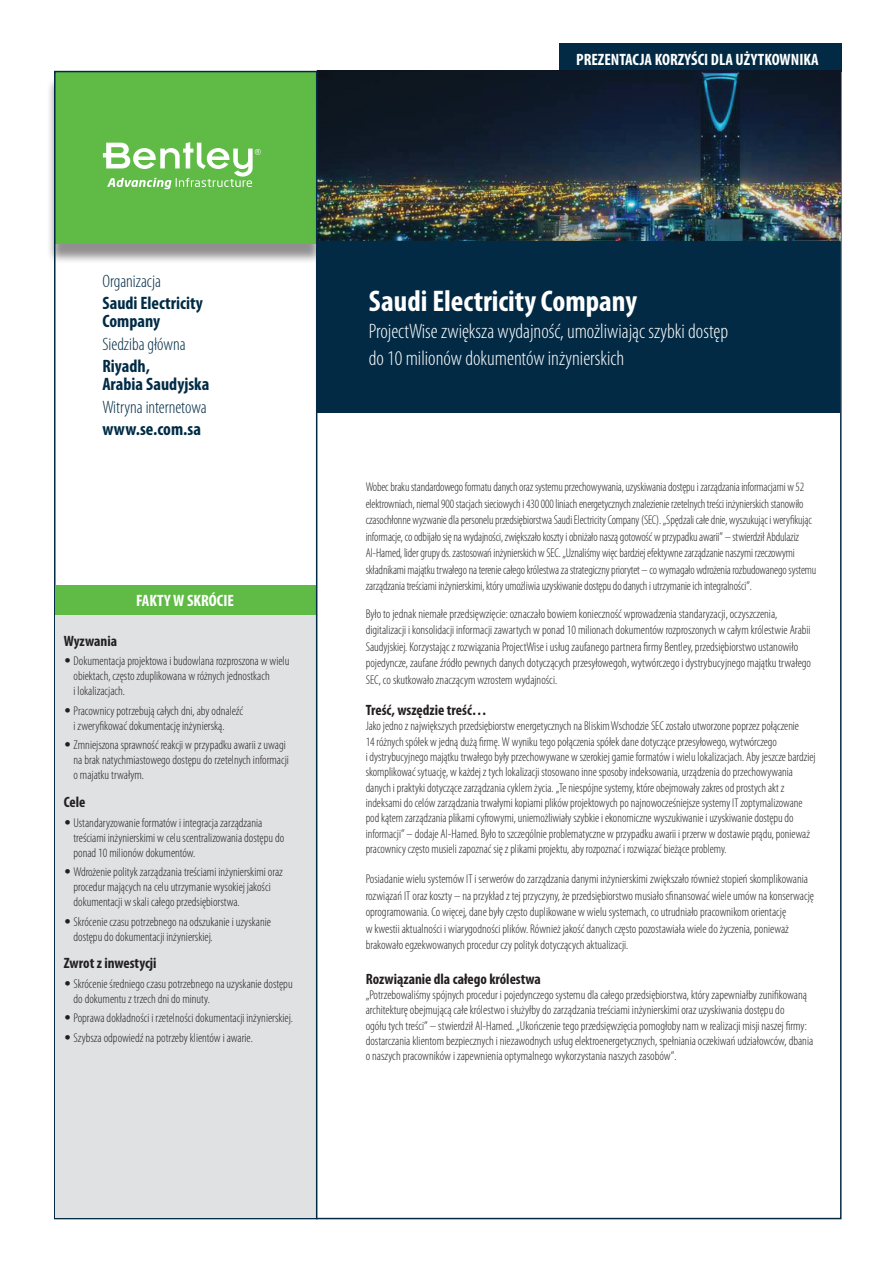
<style>
.page{position:relative;width:893px;height:1263px;background:#fff}
.page>*{position:absolute;margin:0;border:0;box-sizing:border-box;transform-origin:0 0}
.t1{font:700 condensed 30px "Myriad Pro";color:#fff}
.t2{font:300 condensed 21px "Myriad Pro";color:#fff}
.t3{font:700 condensed 18px/18px "Myriad Pro";color:#002b45}
.t4{font:300 condensed 18px "Myriad Pro";color:#002b45}
.t5{font:700 condensed 16.5px "Myriad Pro";color:#fff}
.t6{font:700 condensed 15px "Myriad Pro";color:#231f20}
.t7{font:300 condensed 12.75px/15.3px "Myriad Pro";color:#231f20}
.t8{font:300 condensed 12.75px/16.5px "Myriad Pro";color:#231f20;scale:.96 1}
.s1{font-family:"Univers 47"}
</style>
<div class="page">
<div style="left:46px;top:76px;width:279px;height:189px;background:#231f20;opacity:.5"></div>
<div style="left:55px;top:72px;width:261px;height:172px;background:#60bb46"></div>
<div style="left:559px;top:43px;width:283px;height:29px;background:#032a44"></div>
<div style="left:55px;top:585px;width:261px;height:30px;background:#60bb46"></div>
<div style="left:56px;top:615px;width:261px;height:603px;background:#e0e1e3"></div>
<img style="left:317px;top:71px;width:523px;height:170px">
<div style="left:317px;top:241px;width:523px;height:172px;background:#032a44"></div>
<hr style="left:316px;top:71px;width:1px;height:1148px;background:#032a44">
<svg style="left:103px;top:142px;width:158px;height:47px"></svg>
<p class="t5" style="left:576px;top:49px;width:244px">PREZENTACJA KORZYŚCI DLA UŻYTKOWNIKA</p>
<p class="t4" style="left:102px;top:271px;width:60px">Organizacja</p>
<p class="t3" style="left:102px;top:294px;width:102px">Saudi Electricity<br>Company</p>
<p class="t4" style="left:102px;top:334px;width:85px">Siedziba główna</p>
<p class="t3" style="left:102px;top:357px;width:49px">Riyadh,</p>
<p class="t3" style="left:102px;top:375px;width:109px">Arabia Saudyjska</p>
<p class="t4" style="left:102px;top:397px;width:106px">Witryna internetowa</p>
<p class="t3" style="left:102px;top:420px;width:100px">www.se.com.sa</p>
<p class="t5" style="left:136px;top:590px;width:99px">FAKTY W SKRÓCIE</p>
<p class="t6" style="left:64px;top:631px;width:55px">Wyzwania</p>
<p class="t7" style="left:73px;top:654px;width:217px;text-indent:-10px"><span class="s1">•</span> Dokumentacja projektowa i budowlana rozproszona w wielu obiektach, często zduplikowana w różnych jednostkach<br>i lokalizacjach.</p>
<p class="t7" style="left:73px;top:703px;width:171px;text-indent:-10px"><span class="s1">•</span> Pracownicy potrzebują całych dni, aby odnaleźć i zweryfikować dokumentację inżynierską.</p>
<p class="t7" style="left:73px;top:738px;width:217px;text-indent:-10px"><span class="s1">•</span> Zmniejszona sprawność reakcji w przypadku awarii z uwagi na brak natychmiastowego dostępu do rzetelnych informacji o majatku trwałym.</p>
<p class="t6" style="left:64px;top:793px;width:23px">Cele</p>
<p class="t7" style="left:73px;top:815px;width:212px;text-indent:-10px"><span class="s1">•</span> Ustandaryzowanie formatów i integracja zarządzania treściami inżynierskimi w celu scentralizowania dostępu do ponad 10 milionów dokumentów.</p>
<p class="t7" style="left:73px;top:865px;width:211px;text-indent:-10px"><span class="s1">•</span>Wdrożenie polityk zarządzania treściami inżynierskimi oraz procedur mających na celu utrzymanie wysokiej jakości dokumentacji w skali całego przedsiębiorstwa.</p>
<p class="t7" style="left:73px;top:914px;width:199px;text-indent:-10px"><span class="s1">•</span> Skrócenie czasu potrzebnego na odszukanie i uzyskanie dostępu do dokumentacji inżynierskiej.</p>
<p class="t6" style="left:64px;top:954px;width:94px">Zwrot z inwestycji</p>
<p class="t7" style="left:73px;top:976px;width:221px;text-indent:-10px"><span class="s1">•</span> Skrócenie średniego czasu potrzebnego na uzyskanie dostępu do dokumentu z trzech dni do minuty.</p>
<p class="t7" style="left:64px;top:1010px;width:231px"><span class="s1">•</span> Poprawa dokładności i rzetelności dokumentacji inżynierskiej.</p>
<p class="t7" style="left:64px;top:1030px;width:191px"><span class="s1">•</span> Szybsza odpowiedź na potrzeby klientów i awarie.</p>
<p class="t1" style="left:369px;top:282px;width:270px">Saudi Electricity Company</p>
<p class="t2" style="left:369px;top:319px;width:361px">ProjectWise zwiększa wydajność, umożliwiając szybki dostęp</p>
<p class="t2" style="left:369px;top:346px;width:257px">do 10 milionów dokumentów inżynierskich</p>
<p class="t8" style="left:366px;top:479px;width:471px">Wobec braku standardowego formatu danych oraz systemu przechowywania, uzyskiwania dostępu i zarządzania informacjami w 52 elektrowniach, niemal 900 stacjach sieciowych i 430000 liniach energetycznych znalezienie rzetelnych treści inżynierskich stanowiło czasochłonne wyzwanie dla personelu przedsiębiorstwa Saudi Electricity Company (SEC). „Spędzali całe dnie, wyszukując i weryfikując informacje, co odbijało się na wydajności, zwiększało koszty i obniżało naszą gotowość w przypadku awarii” – stwierdził Abdulaziz Al-Hamed, lider grupy ds. zastosowań inżynierskich w SEC. „Uznaliśmy więc bardziej efektywne zarządzanie naszymi rzeczowymi składnikami majątku trwałego na terenie całego królestwa za strategiczny priorytet – co wymagało wdrożenia rozbudowanego systemu zarządzania treściami inżynierskimi, który umożliwia uzyskiwanie dostępu do danych i utrzymanie ich integralności”.</p>
<p class="t7" style="left:366px;top:605px;width:447px;line-height:16.5px">Było to jednak niemałe przedsięwzięcie: oznaczało bowiem konieczność wprowadzenia standaryzacji, oczyszczenia, digitalizacji i konsolidacji informacji zawartych w ponad 10 milionach dokumentów rozproszonych w całym królestwie Arabii Saudyjskiej. Korzystając z rozwiązania ProjectWise i usług zaufanego partnera firmy Bentley, przedsiębiorstwo ustanowiło pojedyncze, zaufane źródło pewnych danych dotyczących przesyłowegoh, wytwórczego i dystrybucyjnego majątku trwałego SEC, co skutkowało znaczącym wzrostem wydajności.</p>
<p class="t6" style="left:366px;top:701px;width:123px">Treść, wszędzie treść…</p>
<p class="t7" style="left:366px;top:719px;width:451px">Jako jedno z największych przedsiębiorstw energetycznych na Bliskim Wschodzie SEC zostało utworzone poprzez połączenie<br>14 różnych spółek w jedną dużą firmę. W wyniku tego połączenia spółek dane dotyczące przesyłowego, wytwórczego<br>i dystrybucyjnego majątku trwałego były przechowywane w szerokiej gamie formatów i wielu lokalizacjach. Aby jeszcze bardziej skomplikować sytuację, w każdej z tych lokalizacji stosowano inne sposoby indeksowania, urządzenia do przechowywania danych i praktyki dotyczące zarządzania cyklem życia. „Te niespójne systemy, które obejmowały zakres od prostych akt z indeksami do celów zarządzania trwałymi kopiami plików projektowych po najnowocześniejsze systemy IT zoptymalizowane pod kątem zarządzania plikami cyfrowymi, uniemożliwiały szybkie i ekonomiczne wyszukiwanie i uzyskiwanie dostępu do informacji” – dodaje Al-Hamed. Było to szczególnie problematyczne w przypadku awarii i przerw w dostawie prądu, ponieważ pracownicy często musieli zapoznać się z plikami projektu, aby rozpoznać i rozwiązać bieżące problemy.</p>
<p class="t7" style="left:366px;top:871px;width:450px;line-height:16.5px">Posiadanie wielu systemów IT i serwerów do zarządzania danymi inżynierskimi zwiększało również stopień skomplikowania rozwiązań IT oraz koszty – na przykład z tej przyczyny, że przedsiębiorstwo musiało sfinansować wiele umów na konserwację oprogramowania. Co więcej, dane były często duplikowane w wielu systemach, co utrudniało pracownikom orientację<br>w kwestii aktualności i wiarygodności plików. Również jakość danych często pozostawiała wiele do życzenia, ponieważ brakowało egzekwowanych procedur czy polityk dotyczących aktualizacji.</p>
<p class="t6" style="left:366px;top:969px;width:177px">Rozwiązanie dla całego królestwa</p>
<p class="t7" style="left:366px;top:987px;width:449px">„Potrzebowaliśmy spójnych procedur i pojedynczego systemu dla całego przedsiębiorstwa, który zapewniałby zunifikowaną architekturę obejmującą całe królestwo i służyłby do zarządzania treściami inżynierskimi oraz uzyskiwania dostępu do<br>ogółu tych treści” – stwierdził Al-Hamed. „Ukończenie tego przedsięwzięcia pomogłoby nam w realizacji misji naszej firmy: dostarczania klientom bezpiecznych i niezawodnych usług elektroenergetycznych, spełniania oczekiwań udziałowców, dbania o naszych pracowników i zapewnienia optymalnego wykorzystania naszych zasobów”.</p>
</div>
